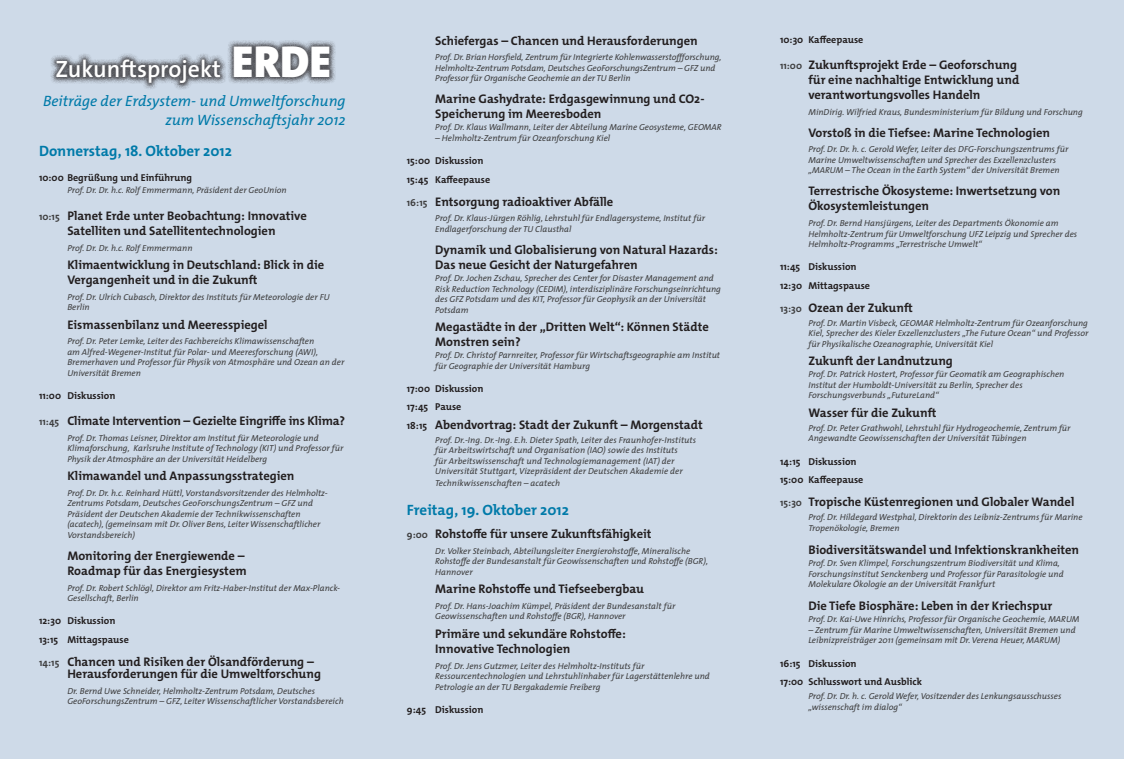
<style>
.page{position:relative;width:1124px;height:759px;background:#fff}
.page>*{position:absolute;margin:0;border:0;box-sizing:border-box;transform-origin:0 0}
.t1{font:23.75px "The Sans HP6 Se Bld";color:#fff}
.t2{font:15px/18.8px "The Mix HP5 Plain IT";color:#007aa9;text-align:right}
.t3{font:15px "The Mix HP7 Bld";color:#007aa9}
.t4{font:12.5px/15px "The Mix HP7 Bld";color:#231f20}
.t5{font:10px/18.4px "The Mix HP7 Bld";color:#231f20}
.t6{font:8.75px/10.5px "The Mix HP5 Plain IT";color:#3e3e3f}
.s1{font-family:"The Mix HP9 Blk";font-size:45px}
.s2{font-size:10px;color:#3e3e3f}
.s3{font-size:10px}
</style>
<div class="page">
<div style="left:0;top:0;width:1123px;height:758px;background:#cedae8"></div>
<div style="left:49px;top:39px;width:286px;height:50px;background:#231f20;opacity:.75"></div>
<h1 class="t1" style="left:55px;top:54px;width:277px">Zukunftsprojekt <span class="s1">ERDE</span></h1>
<h2 class="t2" style="left:43px;top:92px;width:304px">Beiträge der Erdsystem- und Umweltforschung zum Wissenschaftsjahr 2012</h2>
<h2 class="t3" style="left:39px;top:141px;width:194px">Donnerstag, 18. Oktober 2012</h2>
<p class="t5" style="left:39px;top:168px;width:155px">10:00 Begrüßung und Einführung</p>
<p class="t6" style="left:67px;top:185px;width:221px">Prof. Dr. Dr. h.c. Rolf Emmermann, Präsident der GeoUnion</p>
<h3 class="t4" style="left:39px;top:208px;width:269px;text-align:center"><span class="s2">10:15</span> Planet Erde unter Beobachtung: Innovative<br>Satelliten und Satellitentechnologien</h3>
<p class="t6" style="left:67px;top:243px;width:127px">Prof. Dr. Dr. h.c. Rolf Emmermann</p>
<h3 class="t4" style="left:67px;top:257px;width:258px">Klimaentwicklung in Deutschland: Blick in die<br>Vergangenheit und in die Zukunft</h3>
<p class="t6" style="left:67px;top:292px;width:264px">Prof. Dr. Ulrich Cubasch, Direktor des Instituts für Meteorologie der FU<br>Berlin</p>
<h3 class="t4" style="left:67px;top:317px;width:202px">Eismassenbilanz und Meeresspiegel</h3>
<p class="t6" style="left:67px;top:336px;width:278px">Prof. Dr. Peter Lemke, Leiter des Fachbereichs Klimawissenschaften<br>am Alfred-Wegener-Institut für Polar- und Meeresforschung (AWI), Bremerhaven und Professor für Physik von Atmosphäre und Ozean an der Universität Bremen</p>
<p class="t5" style="left:39px;top:386px;width:78px">11:00 Diskussion</p>
<h3 class="t4" style="left:39px;top:413px;width:308px"><span class="s2">11:45</span> Climate Intervention – Gezielte Eingriffe ins Klima?</h3>
<p class="t6" style="left:67px;top:433px;width:277px">Prof. Dr. Thomas Leisner, Direktor am Institut für Meteorologie und<br>Klimaforschung, Karlsruhe Institute of Technology (KIT) und Professor für<br>Physik der Atmosphäre an der Universität Heidelberg</p>
<h3 class="t4" style="left:67px;top:468px;width:228px">Klimawandel und Anpassungsstrategien</h3>
<p class="t6" style="left:67px;top:487px;width:262px">Prof. Dr. Dr. h.c. Reinhard Hüttl, Vorstandsvorsitzender des Helmholtz-Zentrums Potsdam, Deutsches GeoForschungsZentrum – GFZ und Präsident der Deutschen Akademie der Technikwissenschaften (acatech), (gemeinsam mit Dr. Oliver Bens, Leiter Wissenschaftlicher Vorstandsbereich)</p>
<h3 class="t4" style="left:67px;top:548px;width:181px">Monitoring der Energiewende –<br>Roadmap für das Energiesystem</h3>
<p class="t6" style="left:67px;top:582px;width:274px">Prof. Dr. Robert Schlögl, Direktor am Fritz-Haber-Institut der Max-Planck-<br>Gesellschaft, Berlin</p>
<p class="t5" style="left:39px;top:611px;width:91px">12:30 Diskussion<br>13:15 Mittagspause</p>
<h3 class="t4" style="left:67px;top:655px;width:255px;line-height:12px;text-indent:-28px"><span class="s2">14:15</span> Chancen und Risiken der Ölsandförderung –<br>Herausforderungen für die Umweltforschung</h3>
<p class="t6" style="left:67px;top:685px;width:278px">Dr. Bernd Uwe Schneider, Helmholtz-Zentrum Potsdam, Deutsches<br>GeoForschungsZentrum – GFZ, Leiter Wissenschaftlicher Vorstandsbereich</p>
<h3 class="t4" style="left:435px;top:33px;width:264px">Schiefergas – Chancen und Herausforderungen</h3>
<p class="t6" style="left:435px;top:52px;width:288px">Prof. Dr. Brian Horsfield, Zentrum für Integrierte Kohlenwasserstoffforschung,<br>Helmholtz-Zentrum Potsdam, Deutsches GeoForschungsZentrum – GFZ und<br>Professor für Organische Geochemie an der TU Berlin</p>
<h3 class="t4" style="left:435px;top:92px;width:271px">Marine Gashydrate: Erdgasgewinnung und CO2-<br>Speicherung im Meeresboden</h3>
<p class="t6" style="left:435px;top:122px;width:288px">Prof. Dr. Klaus Wallmann, Leiter der Abteilung Marine Geosysteme, GEOMAR</p>
<p class="t6" style="left:435px;top:133px;width:176px">– Helmholtz-Zentrum für Ozeanforschung Kiel</p>
<p class="t5" style="left:407px;top:152px;width:85px">15:00 Diskussion<br>15:45 Kaffeepause</p>
<h3 class="t4" style="left:407px;top:194px;width:208px"><span class="s2">16:15</span> Entsorgung radioaktiver Abfälle</h3>
<p class="t6" style="left:435px;top:213px;width:271px">Prof. Dr. Klaus-Jürgen Röhlig, Lehrstuhl für Endlagersysteme, Institut für<br>Endlagerforschung der TU Clausthal</p>
<h3 class="t4" style="left:435px;top:242px;width:284px">Dynamik und Globalisierung von Natural Hazards:<br>Das neue Gesicht der Naturgefahren</h3>
<p class="t6" style="left:435px;top:273px;width:287px">Prof. Dr. Jochen Zschau, Sprecher des Center for Disaster Management and Risk Reduction Technology (CEDIM), interdisziplinäre Forschungseinrichtung des GFZ Potsdam und des KIT, Professor für Geophysik an der Universität Potsdam</p>
<h3 class="t4" style="left:435px;top:319px;width:275px">Megastädte in der „Dritten Welt“: Können Städte<br>Monstren sein?</h3>
<p class="t6" style="left:435px;top:350px;width:286px">Prof. Dr. Christof Parnreiter, Professor für Wirtschaftsgeographie am Institut für Geographie der Universität Hamburg</p>
<p class="t5" style="left:407px;top:379px;width:78px">17:00 Diskussion<br>17:45 Pause</p>
<h3 class="t4" style="left:407px;top:417px;width:297px"><span class="s3">18:15</span> Abendvortrag: Stadt der Zukunft – Morgenstadt</h3>
<p class="t6" style="left:435px;top:434px;width:262px">Prof. Dr.-Ing. Dr.-Ing. E.h. Dieter Spath, Leiter des Fraunhofer-Instituts für Arbeitswirtschaft und Organisation (IAO) sowie des Instituts<br>für Arbeitswissenschaft und Technologiemanagement (IAT) der Universität Stuttgart, Vizepräsident der Deutschen Akademie der Technikwissenschaften – acatech</p>
<h2 class="t3" style="left:407px;top:500px;width:163px">Freitag, 19. Oktober 2012</h2>
<h3 class="t4" style="left:407px;top:526px;width:246px"><span class="s2">9:00</span> Rohstoffe für unsere Zukunftsfähigkeit</h3>
<p class="t6" style="left:435px;top:545px;width:274px">Dr. Volker Steinbach, Abteilungsleiter Energierohstoffe, Mineralische<br>Rohstoffe der Bundesanstalt für Geowissenschaften und Rohstoffe (BGR),<br>Hannover</p>
<h3 class="t4" style="left:435px;top:581px;width:210px">Marine Rohstoffe und Tiefseebergbau</h3>
<p class="t6" style="left:435px;top:600px;width:242px">Prof. Dr. Hans-Joachim Kümpel, Präsident der Bundesanstalt für<br>Geowissenschaften und Rohstoffe (BGR), Hannover</p>
<h3 class="t4" style="left:435px;top:626px;width:192px">Primäre und sekundäre Rohstoffe:<br>Innovative Technologien</h3>
<p class="t6" style="left:435px;top:660px;width:276px">Prof. Dr. Jens Gutzmer, Leiter des Helmholtz-Instituts für<br>Ressourcentechnologien und Lehrstuhlinhaber für Lagerstättenlehre und<br>Petrologie an der TU Bergakademie Freiberg</p>
<p class="t5" style="left:407px;top:700px;width:78px">9:45 Diskussion</p>
<p class="t5" style="left:780px;top:30px;width:85px">10:30 Kaffeepause</p>
<h3 class="t4" style="left:808px;top:58px;width:212px;text-indent:-28px"><span class="s2">11:00</span> Zukunftsprojekt Erde – Geoforschung für eine nachhaltige Entwicklung und verantwortungsvolles Handeln</h3>
<p class="t6" style="left:808px;top:107px;width:276px">MinDirig. Wilfried Kraus, Bundesministerium für Bildung und Forschung</p>
<h3 class="t4" style="left:808px;top:125px;width:243px">Vorstoß in die Tiefsee: Marine Technologien</h3>
<p class="t6" style="left:808px;top:144px;width:261px">Prof. Dr. Dr. h. c. Gerold Wefer, Leiter des DFG-Forschungszentrums für<br>Marine Umweltwissenschaften und Sprecher des Exzellenzclusters „MARUM – The Ocean in the Earth System“ der Universität Bremen</p>
<h3 class="t4" style="left:808px;top:184px;width:253px">Terrestrische Ökosysteme: Inwertsetzung von<br>Ökosystemleistungen</h3>
<p class="t6" style="left:808px;top:218px;width:270px">Prof. Dr. Bernd Hansjürgens, Leiter des Departments Ökonomie am<br>Helmholtz-Zentrum für Umweltforschung UFZ Leipzig und Sprecher des<br>Helmholtz-Programms „Terrestrische Umwelt“</p>
<p class="t5" style="left:780px;top:258px;width:91px">11:45 Diskussion<br>12:30 Mittagspause</p>
<h3 class="t4" style="left:780px;top:300px;width:134px"><span class="s2">13:30</span> Ozean der Zukunft</h3>
<p class="t6" style="left:808px;top:318px;width:281px;text-align:justify">Prof. Dr. Martin Visbeck, GEOMAR Helmholtz-Zentrum für Ozeanforschung Kiel, Sprecher des Kieler Exzellenzclusters „The Future Ocean“ und Professor für Physikalische Ozeanographie, Universität Kiel</p>
<h3 class="t4" style="left:808px;top:353px;width:146px">Zukunft der Landnutzung</h3>
<p class="t6" style="left:808px;top:369px;width:257px">Prof. Dr. Patrick Hostert, Professor für Geomatik am Geographischen<br>Institut der Humboldt-Universität zu Berlin, Sprecher des<br>Forschungsverbunds „FutureLand“</p>
<h3 class="t4" style="left:808px;top:405px;width:129px">Wasser für die Zukunft</h3>
<p class="t6" style="left:808px;top:422px;width:264px">Prof. Dr. Peter Grathwohl, Lehrstuhl für Hydrogeochemie, Zentrum für<br>Angewandte Geowissenschaften der Universität Tübingen</p>
<p class="t5" style="left:780px;top:452px;width:85px">14:15 Diskussion<br>15:00 Kaffeepause</p>
<h3 class="t4" style="left:780px;top:494px;width:296px"><span class="s2">15:30</span> Tropische Küstenregionen und Globaler Wandel</h3>
<p class="t6" style="left:808px;top:512px;width:275px">Prof. Dr. Hildegard Westphal, Direktorin des Leibniz-Zentrums für Marine<br>Tropenökologie, Bremen</p>
<h3 class="t4" style="left:808px;top:542px;width:272px">Biodiversitätswandel und Infektionskrankheiten</h3>
<p class="t6" style="left:808px;top:558px;width:257px">Prof. Dr. Sven Klimpel, Forschungszentrum Biodiversität und Klima,<br>Forschungsinstitut Senckenberg und Professor für Parasitologie und<br>Molekulare Ökologie an der Universität Frankfurt</p>
<h3 class="t4" style="left:808px;top:598px;width:245px">Die Tiefe Biosphäre: Leben in der Kriechspur</h3>
<p class="t6" style="left:808px;top:614px;width:272px">Prof. Dr. Kai-Uwe Hinrichs, Professor für Organische Geochemie, MARUM</p>
<p class="t6" style="left:808px;top:624px;width:269px">– Zentrum für Marine Umweltwissenschaften, Universität Bremen und<br>Leibnizpreisträger 2011 (gemeinsam mit Dr. Verena Heuer, MARUM)</p>
<p class="t5" style="left:780px;top:654px;width:143px">16:15 Diskussion<br>17:00 Schlusswort und Ausblick</p>
<p class="t6" style="left:808px;top:690px;width:254px">Prof. Dr. Dr. h. c. Gerold Wefer, Vositzender des Lenkungsausschusses „wissenschaft im dialog“</p>
</div>
